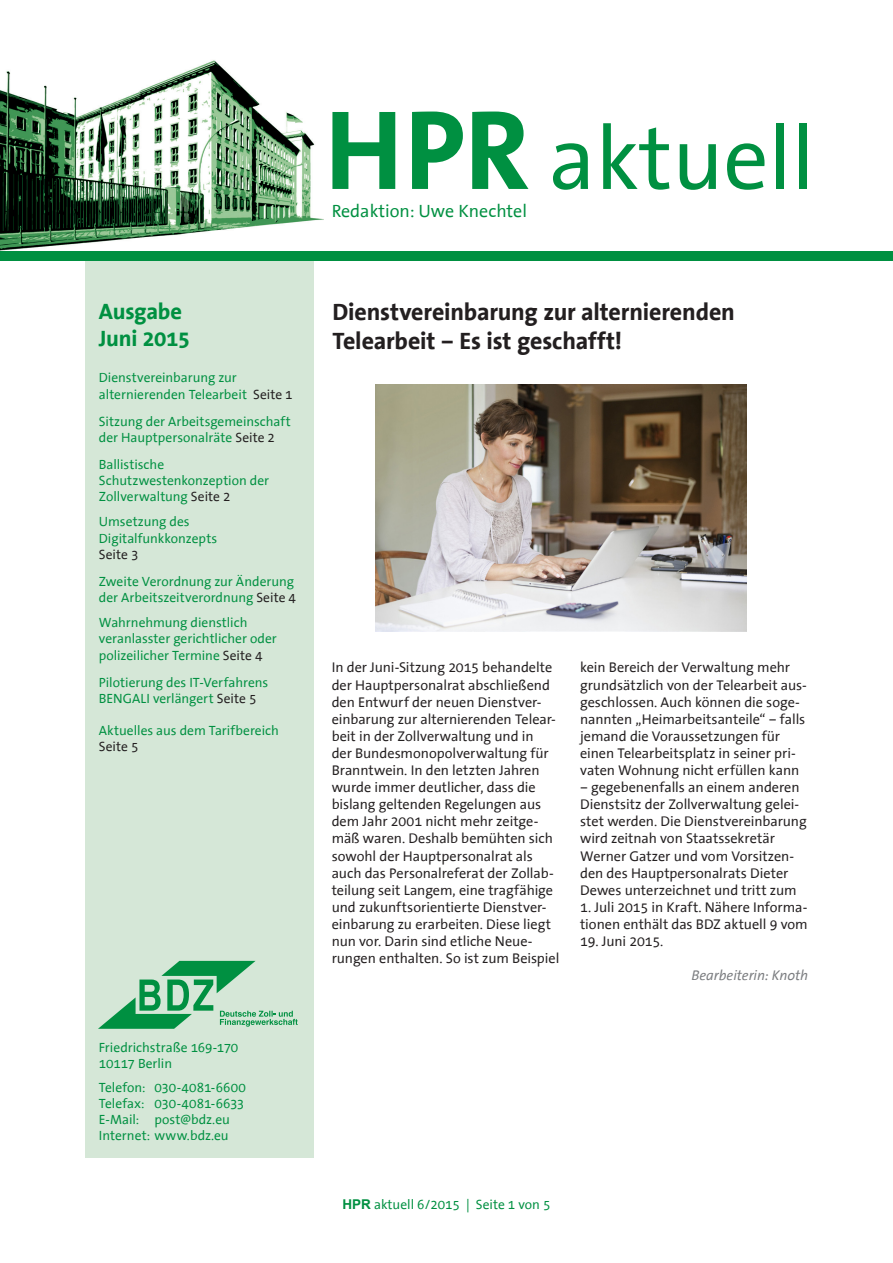
<style>
.page{position:relative;width:893px;height:1263px;background:#fff}
.page>*{position:absolute;margin:0;border:0;box-sizing:border-box;transform-origin:0 0}
.t1{font:700 114px "The Sans Office";color:#009041}
.t2{font:90px "The Sans Office";letter-spacing:-.005em;color:#009041}
._02_Headline_16pt{font:700 24px/28.8px "The Sans Office";letter-spacing:-.005em;color:#231f20}
._01_Inhalt_12pt{font:700 22.5px "The Sans Office";letter-spacing:-.015em;color:#009041}
.t3{font:18px "The Sans Office";color:#009041}
._06_BU_7_5pt{font:14.25px/17.1px "The Sans Office";letter-spacing:-.005em;color:#231f20}
._06_BU_7_5pt-2{font:italic 14.25px "The Sans Office";color:#7a7c7f}
._01_Inhalt_12pt-2{font:13.5px/16.2px "The Sans Office";letter-spacing:-.005em;color:#009041}
._07_Impressum_8pt{font:13.5px "The Sans Office";color:#009041}
._01_Inhalt_12pt-3{font:13.5px "The Sans Office";letter-spacing:.005em;color:#231f20}
.s1{color:#231f20}
.s2{font-family:"Arial";font-weight:700}
</style>
<div class="page">
<img style="left:0;top:60px;width:324px;height:202px">
<div style="left:85px;top:254px;width:228px;height:904px;background:#d5e7d7"></div>
<div style="left:0;top:251px;width:893px;height:10px;background:#009041"></div>
<svg style="left:98px;top:961px;width:200px;height:68px"></svg>
<img style="left:375px;top:384px;width:371px;height:248px">
<p class="_01_Inhalt_12pt" style="left:99px;top:300px;width:85px">Ausgabe</p>
<p class="_01_Inhalt_12pt" style="left:99px;top:327px;width:93px">Juni 2015</p>
<p class="_01_Inhalt_12pt-2" style="left:99px;top:370px;width:195px">Dienstvereinbarung zur alternierenden Telearbeit <span class="s1">Seite 1</span></p>
<p class="_01_Inhalt_12pt-2" style="left:99px;top:413px;width:194px">Sitzung der Arbeitsgemeinschaft der Hauptpersonalräte <span class="s1">Seite 2</span></p>
<p class="_01_Inhalt_12pt-2" style="left:99px;top:457px;width:172px">Ballistische<br>Schutzwestenkonzeption der<br>Zollverwaltung <span class="s1">Seite 2</span></p>
<p class="_01_Inhalt_12pt-2" style="left:99px;top:514px;width:120px">Umsetzung des<br>Digitalfunkkonzepts</p>
<p class="_01_Inhalt_12pt-3" style="left:99px;top:547px;width:41px">Seite 3</p>
<p class="_01_Inhalt_12pt-2" style="left:99px;top:574px;width:199px">Zweite Verordnung zur Änderung der Arbeitszeitverordnung <span class="s1">Seite 4</span></p>
<p class="_01_Inhalt_12pt-2" style="left:99px;top:615px;width:180px">Wahrnehmung dienstlich veranlasster gerichtlicher oder polizeilicher Termine <span class="s1">Seite 4</span></p>
<p class="_01_Inhalt_12pt-2" style="left:99px;top:674px;width:171px">Pilotierung des IT-Verfahrens<br>BENGALI verlängert <span class="s1">Seite 5</span></p>
<p class="_01_Inhalt_12pt-2" style="left:99px;top:723px;width:182px">Aktuelles aus dem Tarifbereich<br><span class="s1">Seite 5</span></p>
<p class="_07_Impressum_8pt" style="left:99px;top:1041px;width:141px">Friedrichstraße 169-170</p>
<p class="_07_Impressum_8pt" style="left:99px;top:1057px;width:75px">10117 Berlin</p>
<p class="_07_Impressum_8pt" style="left:99px;top:1080px;width:149px">Telefon: 030-4081-6600</p>
<p class="_07_Impressum_8pt" style="left:99px;top:1096px;width:147px">Telefax: 030-4081-6633</p>
<p class="_07_Impressum_8pt" style="left:99px;top:1113px;width:133px">E-Mail: post@bdz.eu</p>
<p class="_07_Impressum_8pt" style="left:99px;top:1129px;width:131px">Internet: www.bdz.eu</p>
<p class="t1" style="left:325px;top:90px;width:206px">HPR</p>
<p class="t3" style="left:332px;top:202px;width:197px">Redaktion: Uwe Knechtel</p>
<p class="t2" style="left:549px;top:113px;width:267px">aktuell</p>
<p class="_02_Headline_16pt" style="left:332px;top:298px;width:404px">Dienstvereinbarung zur alternierenden<br>Telearbeit – Es ist geschafft!</p>
<p class="_06_BU_7_5pt" style="left:332px;top:660px;width:229px">In der Juni-Sitzung 2015 behandelte der Hauptpersonalrat abschließend den Entwurf der neuen Dienstver&shy;einbarung zur alternierenden Telear&shy;beit in der Zollverwaltung und in<br>der Bundesmonopolverwaltung für Branntwein. In den letzten Jahren wurde immer deutlicher, dass die bislang geltenden Regelungen aus dem Jahr 2001 nicht mehr zeitge&shy;mäß waren. Deshalb bemühten sich sowohl der Hauptpersonalrat als auch das Personalreferat der Zollab&shy;teilung seit Langem, eine tragfähige und zukunftsorientierte Dienstver&shy;einbarung zu erarbeiten. Diese liegt nun vor. Darin sind etliche Neue&shy;rungen enthalten. So ist zum Beispiel</p>
<p class="_06_BU_7_5pt" style="left:580px;top:660px;width:228px">kein Bereich der Verwaltung mehr grundsätzlich von der Telearbeit aus&shy;geschlossen. Auch können die soge&shy;nannten „Heimarbeitsanteile“ – falls jemand die Voraussetzungen für einen Telearbeitsplatz in seiner pri&shy;vaten Wohnung nicht erfüllen kann</p>
<p class="_06_BU_7_5pt" style="left:580px;top:779px;width:228px">– gegebenenfalls an einem anderen Dienstsitz der Zollverwaltung gelei&shy;stet werden. Die Dienstvereinbarung wird zeitnah von Staatssekretär Werner Gatzer und vom Vorsitzen&shy;den des Hauptpersonalrats Dieter Dewes unterzeichnet und tritt zum</p>
<p class="_06_BU_7_5pt" style="left:580px;top:899px;width:229px">1. Juli 2015 in Kraft. Nähere Informa&shy;tionen enthält das BDZ aktuell 9 vom</p>
<p class="_06_BU_7_5pt" style="left:580px;top:933px;width:85px">19. Juni 2015.</p>
<p class="_06_BU_7_5pt-2" style="left:691px;top:968px;width:118px">Bearbeiterin: Knoth</p>
<p class="_01_Inhalt_12pt-2" style="left:342px;top:1197px;width:210px"><span class="s2">HPR</span> aktuell 6/2015 | Seite 1 von 5</p>
</div>
